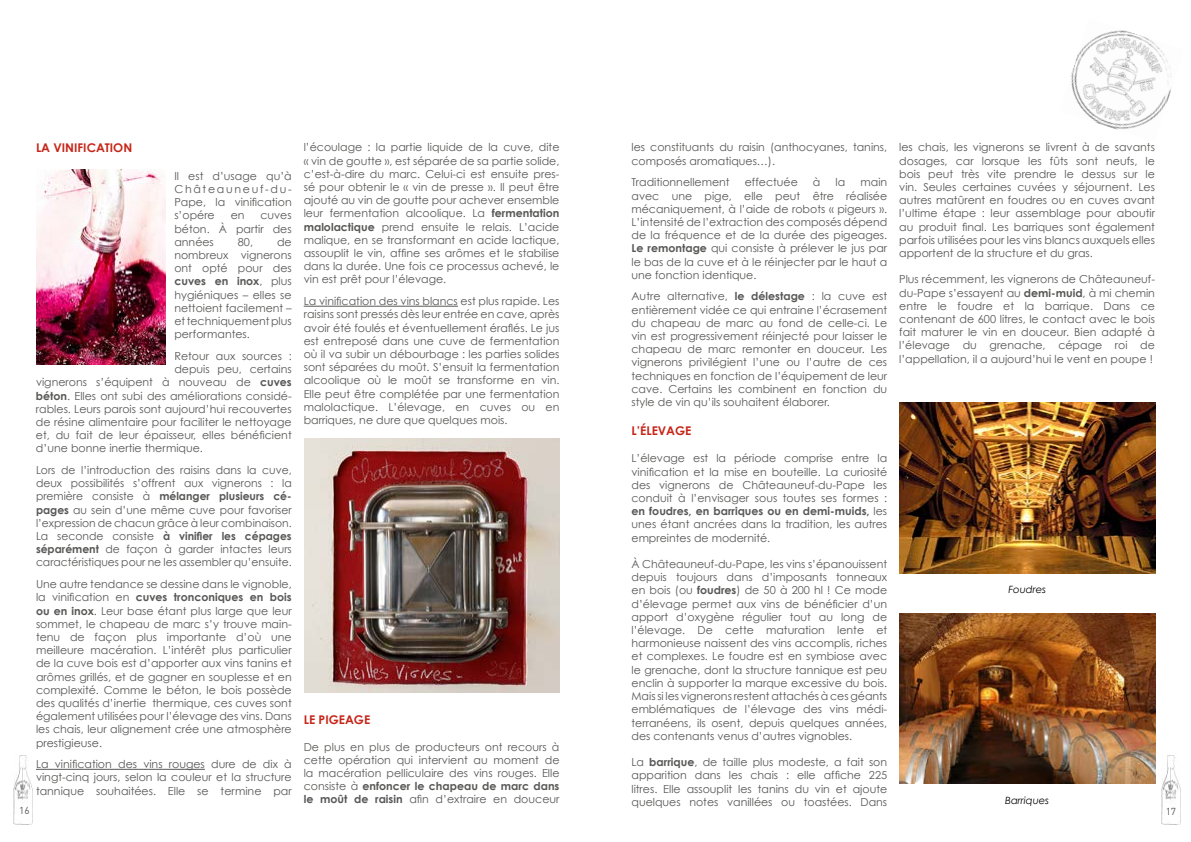
<style>
.page{position:relative;width:1191px;height:842px;background:#fff}
.page>*{position:absolute;margin:0;border:0;box-sizing:border-box;transform-origin:0 0}
.t1{font:700 12px "Century Gothic";color:#c62518}
.t2{font:11px/13.2px "Century Gothic";color:#575756;text-align:justify}
.t3{font:italic 10px "Century Gothic";color:#000}
.t4{font:10px "DIN";color:#575756}
.s1{font-weight:700}
</style>
<div class="page">
<img style="left:14px;top:756px;width:19px;height:68px">
<img style="left:1161px;top:756px;width:19px;height:68px">
<img style="left:1070px;top:30px;width:102px;height:100px">
<img style="left:899px;top:403px;width:256px;height:171px">
<img style="left:899px;top:613px;width:256px;height:170px">
<img style="left:304px;top:439px;width:255px;height:253px">
<hr style="left:36px;top:769px;width:169px;height:1px;background:#575756">
<hr style="left:304px;top:306px;width:154px;height:1px;background:#575756">
<img style="left:36px;top:170px;width:130px;height:194px">
<p class="t2" style="left:304px;top:141px;width:257px">l’écoulage : la partie liquide de la cuve, dite « vin de goutte », est séparée de sa partie solide, c’est-à-dire du marc. Celui-ci est ensuite pres&shy;sé pour obtenir le « vin de presse ». Il peut être ajouté au vin de goutte pour achever ensemble leur fermentation alcoolique. La <span class="s1">fermentation malolactique</span> prend ensuite le relais. L’acide malique, en se transformant en acide lactique, assouplit le vin, affine ses arômes et le stabilise dans la durée. Une fois ce processus achevé, le vin est prêt pour l’élevage.</p>
<p class="t2" style="left:304px;top:294px;width:257px">La vinification des vins blancs est plus rapide. Les raisins sont pressés dès leur entrée en cave, après avoir été foulés et éventuellement éraflés. Le jus est entreposé dans une cuve de fermentation où il va subir un débourbage : les parties solides sont séparées du moût. S’ensuit la fermentation alcoolique où le moût se transforme en vin.<br>Elle peut être complétée par une fermentation malolactique. L’élevage, en cuves ou en barriques, ne dure que quelques mois.</p>
<p class="t2" style="left:899px;top:141px;width:257px">les chais, les vignerons se livrent à de savants dosages, car lorsque les fûts sont neufs, le bois peut très vite prendre le dessus sur le vin. Seules certaines cuvées y séjournent. Les autres matûrent en foudres ou en cuves avant l’ultime étape : leur assemblage pour aboutir au produit final. Les barriques sont également parfois utilisées pour les vins blancs auxquels elles apportent de la structure et du gras.</p>
<p class="t2" style="left:899px;top:273px;width:257px">Plus récemment, les vignerons de Châteauneuf&shy;du-Pape s’essayent au <span class="s1">demi-muid</span>, à mi chemin entre le foudre et la barrique. Dans ce contenant de 600 litres, le contact avec le bois fait maturer le vin en douceur. Bien adapté à l’élevage du grenache, cépage roi de l’appellation, il a aujourd’hui le vent en poupe !</p>
<p class="t2" style="left:631px;top:141px;width:257px">les constituants du raisin (anthocyanes, tanins, composés aromatiques…).</p>
<p class="t2" style="left:631px;top:176px;width:100px">Traditionnellement</p>
<p class="t2" style="left:744px;top:176px;width:55px">effectuée</p>
<p class="t2" style="left:813px;top:176px;width:9px">à</p>
<p class="t2" style="left:835px;top:176px;width:11px">la</p>
<p class="t1" style="left:36px;top:140px;width:98px">LA VINIFICATION</p>
<p class="t2" style="left:174px;top:169px;width:119px">Il est d’usage qu’à Châteauneuf-du-Pape, la vinification s’opére</p>
<p class="t2" style="left:631px;top:176px;width:257px;text-indent:229px">main avec une pige, elle peut être réalisée mécaniquement, à l’aide de robots « pigeurs ».<br>L’intensité de l’extraction des composés dépend de la fréquence et de la durée des pigeages.<br><span class="s1">Le remontage</span> qui consiste à prélever le jus par le bas de la cuve et à le réinjecter par le haut a une fonction identique.</p>
<p class="t2" style="left:631px;top:290px;width:257px">Autre alternative, <span class="s1">le délestage</span> : la cuve est entièrement vidée ce qui entraine l’écrasement du chapeau de marc au fond de celle-ci. Le vin est progressivement réinjecté pour laisser le chapeau de marc remonter en douceur. Les vignerons privilégient l’une ou l’autre de ces techniques en fonction de l’équipement de leur cave. Certains les combinent en fonction du style de vin qu’ils souhaitent élaborer.</p>
<p class="t1" style="left:631px;top:423px;width:62px">L’ÉLEVAGE</p>
<p class="t2" style="left:631px;top:452px;width:257px">L’élevage est la période comprise entre la vinification et la mise en bouteille. La curiosité des vignerons de Châteauneuf-du-Pape les conduit à l’envisager sous toutes ses formes : <span class="s1">en foudres, en barriques ou en demi-muids,</span> les unes étant ancrées dans la tradition, les autres empreintes de modernité.</p>
<p class="t2" style="left:631px;top:557px;width:257px">À Châteauneuf-du-Pape, les vins s’épanouissent depuis toujours dans d’imposants tonneaux en bois (ou <span class="s1">foudres</span>) de 50 à 200 hl ! Ce mode d’élevage permet aux vins de bénéficier d’un apport d’oxygène régulier tout au long de l’élevage. De cette maturation lente et harmonieuse naissent des vins accomplis, riches et complexes. Le foudre est en symbiose avec le grenache, dont la structure tannique est peu enclin à supporter la marque excessive du bois.<br>Mais si les vignerons restent attachés à ces géants emblématiques de l’élevage des vins médi&shy;terranéens, ils osent, depuis quelques années, des contenants venus d’autres vignobles.</p>
<p class="t2" style="left:631px;top:755px;width:257px">La <span class="s1">barrique</span>, de taille plus modeste, a fait son apparition dans les chais : elle affiche 225 litres. Elle assouplit les tanins du vin et ajoute quelques notes vanillées ou toastées. Dans</p>
<p class="t2" style="left:174px;top:209px;width:119px;text-indent:86px">cuves béton. À partir des années</p>
<p class="t2" style="left:231px;top:209px;width:15px">en</p>
<p class="t2" style="left:174px;top:235px;width:119px;text-indent:103px">de nombreux vignerons ont opté pour des <span class="s1">cuves en inox</span>, plus hygiéniques – elles se nettoient facilement – et techniquement plus performantes.</p>
<p class="t2" style="left:174px;top:349px;width:119px">Retour aux sources :</p>
<p class="t2" style="left:174px;top:362px;width:119px">depuis peu, certains</p>
<p class="t2" style="left:36px;top:376px;width:257px">vignerons s’équipent à nouveau de <span class="s1">cuves</span></p>
<p class="t2" style="left:36px;top:389px;width:257px"><span class="s1">béton</span>. Elles ont subi des améliorations considé-</p>
<p class="t2" style="left:36px;top:402px;width:257px">rables. Leurs parois sont aujourd’hui recouvertes</p>
<p class="t2" style="left:36px;top:415px;width:257px">de résine alimentaire pour faciliter le nettoyage</p>
<p class="t2" style="left:36px;top:428px;width:257px">et, du fait de leur épaisseur, elles bénéficient</p>
<p class="t2" style="left:36px;top:442px;width:168px">d’une bonne inertie thermique.</p>
<p class="t2" style="left:36px;top:463px;width:257px">Lors de l’introduction des raisins dans la cuve, deux possibilités s’offrent aux vignerons : la première consiste à <span class="s1">mélanger plusieurs cé&shy;pages</span> au sein d’une même cuve pour favoriser l’expression de chacun grâce à leur combinaison.<br>La seconde consiste <span class="s1">à vinifier les cépages séparément</span> de façon à garder intactes leurs caractéristiques pour ne les assembler qu’ensuite.</p>
<p class="t2" style="left:36px;top:577px;width:257px">Une autre tendance se dessine dans le vignoble, la vinification en <span class="s1">cuves tronconiques en bois ou en inox</span>. Leur base étant plus large que leur sommet, le chapeau de marc s’y trouve main&shy;tenu de façon plus importante d’où une meilleure macération. L’intérêt plus particulier de la cuve bois est d’apporter aux vins tanins et arômes grillés, et de gagner en souplesse et en complexité. Comme le béton, le bois possède des qualités d’inertie thermique, ces cuves sont également utilisées pour l’élevage des vins. Dans les chais, leur alignement crée une atmosphère prestigieuse.</p>
<p class="t2" style="left:36px;top:757px;width:257px">La vinification des vins rouges dure de dix à vingt-cinq jours, selon la couleur et la structure tannique souhaitées. Elle se termine par</p>
<p class="t2" style="left:238px;top:235px;width:17px">80,</p>
<p class="t3" style="left:1008px;top:583px;width:39px">Foudres</p>
<p class="t1" style="left:304px;top:712px;width:68px">LE PIGEAGE</p>
<p class="t2" style="left:304px;top:740px;width:257px">De plus en plus de producteurs ont recours à cette opération qui intervient au moment de la macération pelliculaire des vins rouges. Elle consiste à <span class="s1">enfoncer le chapeau de marc dans le moût de raisin</span> afin d’extraire en douceur</p>
<p class="t3" style="left:1005px;top:794px;width:45px">Barriques</p>
<p class="t4" style="left:19px;top:804px;width:12px">16</p>
<p class="t4" style="left:1165px;top:805px;width:12px">17</p>
</div>
